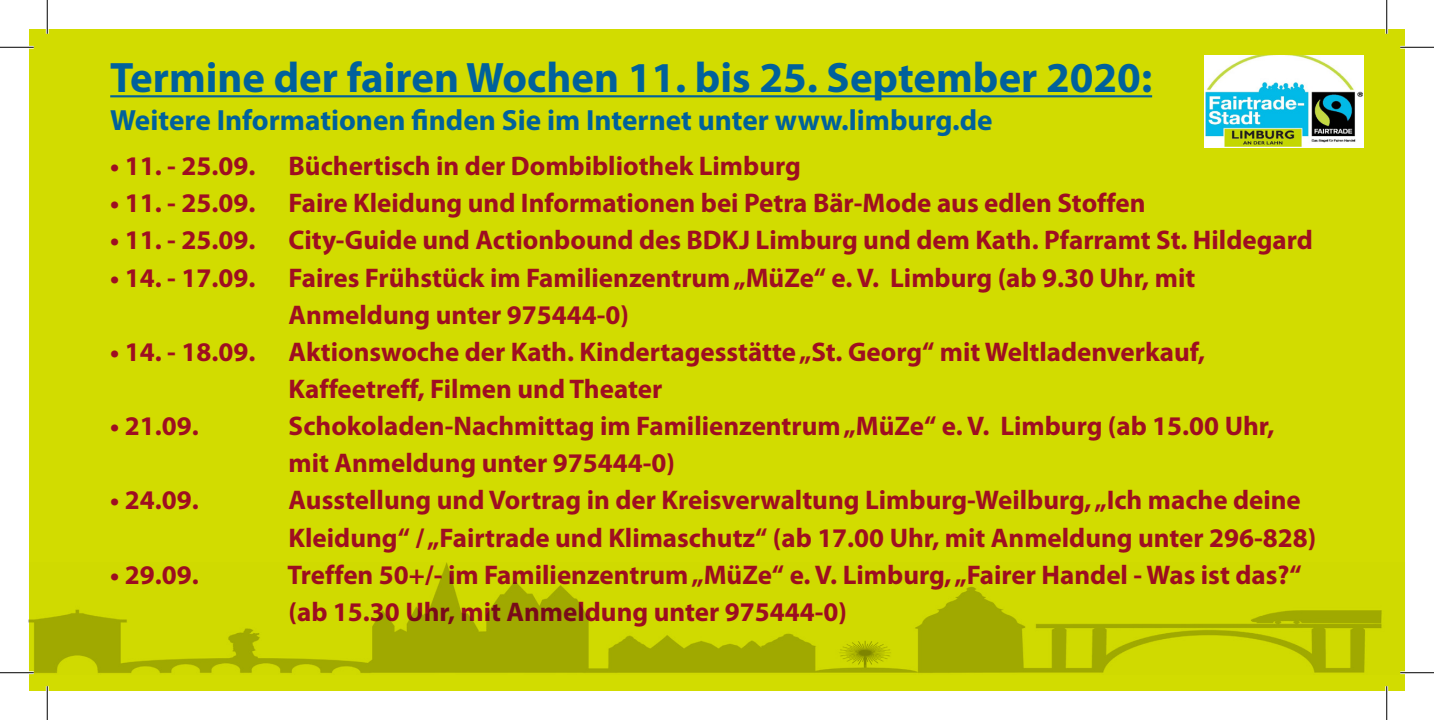
<style>
.page{position:relative;width:1434px;height:720px;background:#fff}
.page>*{position:absolute;margin:0;border:0;box-sizing:border-box;transform-origin:0 0}
.t1{font:700 42.75px "Myriad Pro";color:#00619b}
.t2{font:700 29.25px "Myriad Pro";color:#00619b}
.t3{font:700 27px/37.1px "Myriad Pro";color:#9e0e21}
</style>
<div class="page">
<div style="left:29px;top:29px;width:1376px;height:661px;background:#d2dc00"></div>
<hr style="left:110px;top:95px;width:1042px;height:2px;background:#00619b">
<img style="left:1204px;top:55px;width:159px;height:93px">
<img style="left:28px;top:563px;width:1354px;height:110px">
<hr style="left:0;top:46px;width:34px;height:3px;background:#fff">
<hr style="left:1400px;top:46px;width:34px;height:3px;background:#fff">
<hr style="left:0;top:671px;width:34px;height:3px;background:#fff">
<hr style="left:1400px;top:671px;width:34px;height:3px;background:#fff">
<hr style="left:46px;top:0;width:3px;height:34px;background:#fff">
<hr style="left:46px;top:686px;width:3px;height:34px;background:#fff">
<hr style="left:1385px;top:0;width:3px;height:34px;background:#fff">
<hr style="left:1385px;top:686px;width:3px;height:34px;background:#fff">
<hr style="left:0;top:47px;width:34px;height:1px;background:#000">
<hr style="left:1400px;top:47px;width:34px;height:1px;background:#000">
<hr style="left:0;top:672px;width:34px;height:1px;background:#000">
<hr style="left:1400px;top:672px;width:34px;height:1px;background:#000">
<hr style="left:47px;top:0;width:1px;height:34px;background:#000">
<hr style="left:47px;top:686px;width:1px;height:34px;background:#000">
<hr style="left:1386px;top:0;width:1px;height:34px;background:#000">
<hr style="left:1386px;top:686px;width:1px;height:34px;background:#000">
<h1 class="t1" style="left:110px;top:50px;width:1043px">Termine der fairen Wochen 11. bis 25. September 2020:</h1>
<p class="t2" style="left:110px;top:101px;width:884px">Weitere Informationen finden Sie im Internet unter www.limburg.de</p>
<p class="t3" style="left:110px;top:146px;width:692px">• 11. - 25.09. Büchertisch in der Dombibliothek Limburg</p>
<p class="t3" style="left:110px;top:184px;width:1037px">• 11. - 25.09. Faire Kleidung und Informationen bei Petra Bär-Mode aus edlen Stoffen</p>
<p class="t3" style="left:110px;top:221px;width:1204px">• 11. - 25.09. City-Guide und Actionbound des BDKJ Limburg und dem Kath. Pfarramt St. Hildegard</p>
<p class="t3" style="left:289px;top:258px;width:908px;text-indent:-178px">• 14. - 17.09. Faires Frühstück im Familienzentrum „MüZe“ e. V. Limburg (ab 9.30 Uhr, mit<br>Anmeldung unter 975444-0)</p>
<p class="t3" style="left:289px;top:332px;width:918px;text-indent:-178px">• 14. - 18.09. Aktionswoche der Kath. Kindertagesstätte „St. Georg“ mit Weltladenverkauf,<br>Kaffeetreff, Filmen und Theater</p>
<p class="t3" style="left:110px;top:406px;width:90px">• 21.09.</p>
<p class="t3" style="left:289px;top:406px;width:987px">Schokoladen-Nachmittag im Familienzentrum „MüZe“ e. V. Limburg (ab 15.00 Uhr, mit Anmeldung unter 975444-0)</p>
<p class="t3" style="left:110px;top:481px;width:90px">• 24.09.</p>
<p class="t3" style="left:289px;top:481px;width:1029px">Ausstellung und Vortrag in der Kreisverwaltung Limburg-Weilburg, „Ich mache deine<br>Kleidung“ / „Fairtrade und Klimaschutz“ (ab 17.00 Uhr, mit Anmeldung unter 296-828)</p>
<p class="t3" style="left:110px;top:555px;width:90px">• 29.09.</p>
<p class="t3" style="left:288px;top:555px;width:1016px">Treffen 50+/- im Familienzentrum „MüZe“ e. V. Limburg, „Fairer Handel - Was ist das?“ (ab 15.30 Uhr, mit Anmeldung unter 975444-0)</p>
</div>
